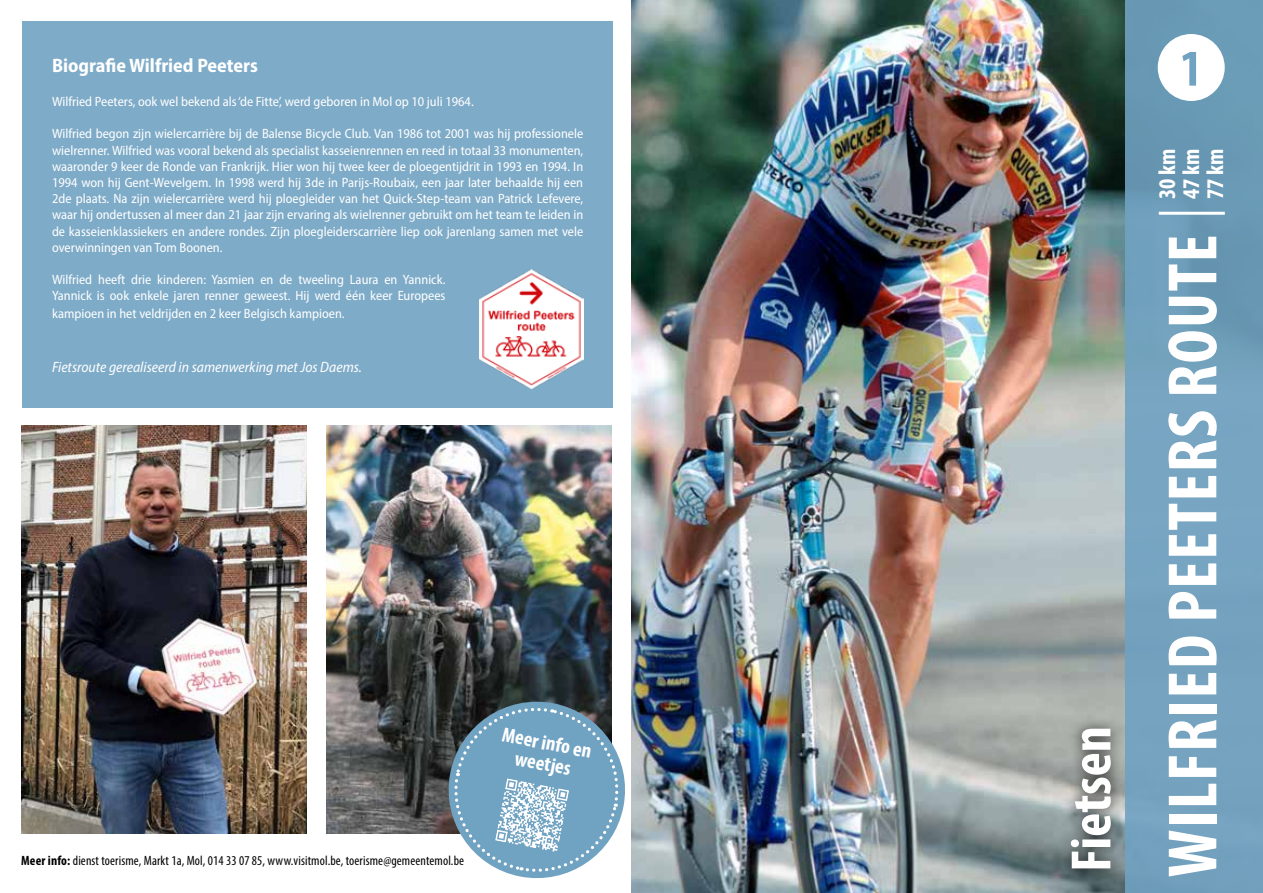
<style>
.page{position:relative;width:1263px;height:893px;background:#fff}
.page>*{position:absolute;margin:0;border:0;box-sizing:border-box;transform-origin:0 0}
.t1{font:700 condensed 70.5px "Myriad Pro";letter-spacing:.02em;color:#fff}
.t2{font:700 condensed 57.3px "Myriad Pro";color:#fff}
.t3{font:700 condensed 51.75px "Myriad Pro";color:#70a2c2}
.t4{font:700 condensed 24px/24px "Myriad Pro";letter-spacing:-.005em;color:#fff;text-align:justify}
.t5{font:700 condensed 20.85px/20.9px "Myriad Pro";color:#fff;text-align:center}
.t6{font:700 semi-condensed 19.5px "Myriad Pro";color:#fff}
.t7{font:italic semi-condensed 15px "Myriad Pro";color:#fff}
.t8{font:semi-condensed 13.5px/16.2px "Myriad Pro";color:#fff;text-align:justify}
.t9{font:condensed 13.5px "Myriad Pro";letter-spacing:.01em;color:#000}
.s1{font-weight:700}
</style>
<div class="page">
<img style="left:631px;top:0;width:494px;height:893px">
<div style="left:1125px;top:0;width:138px;height:893px;background:#70a2c2"></div>
<div style="left:22px;top:21px;width:591px;height:387px;background:#7eabc8"></div>
<div style="left:1058px;top:715px;width:66px;height:167px;background:#000;opacity:.75"></div>
<div style="left:1158px;top:34px;width:67px;height:67px;background:#fff;border-radius:50%"></div>
<img style="left:21px;top:425px;width:286px;height:408px">
<img style="left:326px;top:425px;width:286px;height:408px">
<hr style="left:1159px;top:212px;width:66px;height:3px;background:#fff">
<svg style="left:441px;top:694px;width:192px;height:192px"></svg>
<img style="left:479px;top:269px;width:104px;height:120px">
<div style="left:517px;top:361px;width:29px;height:11px;background:#fff"></div>
<h3 class="t6" style="left:52px;top:53px;width:207px">Biografie Wilfried Peeters</h3>
<p class="t8" style="left:52px;top:93px;width:423px">Wilfried Peeters, ook wel bekend als ‘de Fitte’, werd geboren in Mol op 10 juli 1964.</p>
<p class="t8" style="left:52px;top:126px;width:533px">Wilfried begon zijn wielercarrière bij de Balense Bicycle Club. Van 1986 tot 2001 was hij professionele wielrenner. Wilfried was vooral bekend als specialist kasseienrennen en reed in totaal 33 monumenten, waaronder 9 keer de Ronde van Frankrijk. Hier won hij twee keer de ploegentijdrit in 1993 en 1994. In 1994 won hij Gent-Wevelgem. In 1998 werd hij 3de in Parijs-Roubaix, een jaar later behaalde hij een 2de plaats. Na zijn wielercarrière werd hij ploegleider van het Quick-Step-team van Patrick Lefevere, waar hij ondertussen al meer dan 21 jaar zijn ervaring als wielrenner gebruikt om het team te leiden in de kasseienklassiekers en andere rondes. Zijn ploegleiderscarrière liep ook jarenlang samen met vele overwinningen van Tom Boonen.</p>
<p class="t8" style="left:52px;top:271px;width:395px">Wilfried heeft drie kinderen: Yasmien en de tweeling Laura en Yannick.<br>Yannick is ook enkele jaren renner geweest. Hij werd één keer Europees</p>
<p class="t8" style="left:52px;top:306px;width:294px">kampioen in het veldrijden en 2 keer Belgisch kampioen.</p>
<p class="t7" style="left:52px;top:358px;width:311px">Fietsroute gerealiseerd in samenwerking met Jos Daems.</p>
<p class="t9" style="left:21px;top:853px;width:444px"><span class="s1">Meer info:</span> dienst toerisme, Markt 1a, Mol, 014 33 07 85, www.visitmol.be, toerisme@gemeentemol.be</p>
<h3 class="t5" style="left:505px;top:723px;width:92px;rotate:11deg">Meer info en weetjes</h3>
<h2 class="t2" style="left:1055px;top:872px;width:147px;rotate:-90deg">Fietsen</h2>
<h3 class="t3" style="left:1180px;top:36px;width:24px">1</h3>
<h3 class="t4" style="left:1155px;top:199px;width:52px;rotate:-90deg">30 km 47 km 77 km</h3>
<h1 class="t1" style="left:1149px;top:877px;width:644px;rotate:-90deg">WILFRIED PEETERS ROUTE</h1>
</div>
